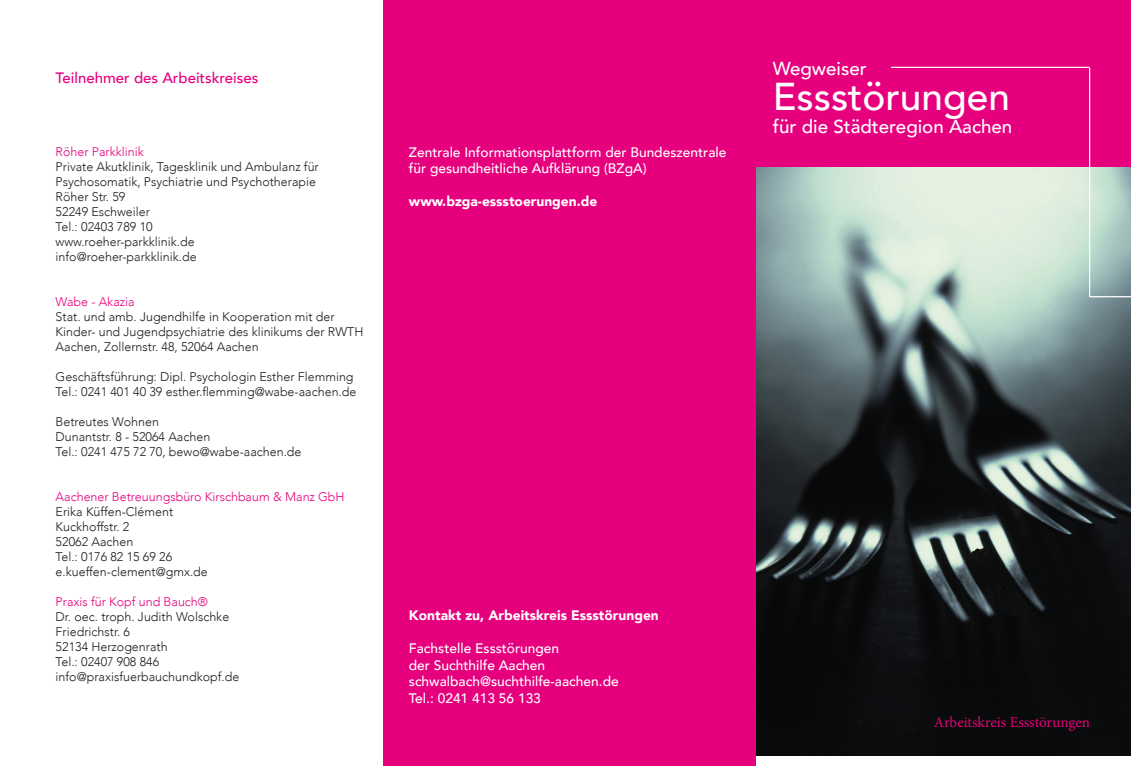
<style>
.page{position:relative;width:1131px;height:766px;background:#fff}
.page>*{position:absolute;margin:0;border:0;box-sizing:border-box;transform-origin:0 0}
.t1{font:500 38.75px "Avenir";color:#fff}
.t2{font:500 18.75px "Avenir";color:#fff}
.t3{font:500 15px "Avenir";color:#e6007e}
.t4{font:15px "Minion Pro";letter-spacing:-.005em;color:#e6007e}
.t5{font:500 13.75px/16.5px "Avenir";color:#fff}
.t6{font:900 13.75px "Avenir";color:#fff}
.t7{font:300 12.5px/15px "Avenir";color:#1d1d1b}
.t8{font:300 12.5px "Avenir";color:#e6007e}
</style>
<div class="page">
<div style="left:752px;top:0;width:378px;height:185px;background:#e6007e"></div>
<hr style="left:891px;top:67px;width:198px;height:1px;background:#fff">
<img style="left:755px;top:168px;width:375px;height:587px">
<hr style="left:1088px;top:68px;width:2px;height:228px;background:#fff">
<hr style="left:1089px;top:296px;width:41px;height:1px;background:#fff">
<div style="left:383px;top:0;width:372px;height:765px;background:#e6007e"></div>
<p class="t3" style="left:56px;top:65px;width:204px">Teilnehmer des Arbeitskreises</p>
<p class="t8" style="left:56px;top:144px;width:89px">Röher Parkklinik</p>
<p class="t7" style="left:56px;top:159px;width:264px">Private Akutklinik, Tagesklinik und Ambulanz für<br>Psychosomatik, Psychiatrie und Psychotherapie<br>Röher Str. 59<br>52249 Eschweiler<br>Tel.: 02403 789 10<br>www.roeher-parkklinik.de info@roeher-parkklinik.de</p>
<p class="t8" style="left:56px;top:294px;width:80px">Wabe - Akazia</p>
<p class="t7" style="left:56px;top:309px;width:309px">Stat. und amb. Jugendhilfe in Kooperation mit der<br>Kinder- und Jugendpsychiatrie des klinikums der RWTH<br>Aachen, Zollernstr. 48, 52064 Aachen</p>
<p class="t7" style="left:56px;top:369px;width:302px">Geschäftsführung: Dipl. Psychologin Esther Flemming<br>Tel.: 0241 401 40 39 esther.flemming@wabe-aachen.de</p>
<p class="t7" style="left:56px;top:414px;width:247px">Betreutes Wohnen<br>Dunantstr. 8 - 52064 Aachen<br>Tel.: 0241 475 72 70, bewo@wabe-aachen.de</p>
<p class="t8" style="left:56px;top:489px;width:290px">Aachener Betreuungsbüro Kirschbaum &amp; Manz GbH</p>
<p class="t7" style="left:56px;top:504px;width:154px">Erika Küffen-Clément<br>Kuckhoffstr. 2<br>52062 Aachen<br>Tel.: 0176 82 15 69 26 e.kueffen-clement@gmx.de</p>
<p class="t8" style="left:56px;top:594px;width:154px">Praxis für Kopf und Bauch®</p>
<p class="t7" style="left:56px;top:609px;width:185px">Dr. oec. troph. Judith Wolschke<br>Friedrichstr. 6<br>52134 Herzogenrath<br>Tel.: 02407 908 846 info@praxisfuerbauchundkopf.de</p>
<p class="t5" style="left:409px;top:143px;width:319px">Zentrale Informationsplattform der Bundeszentrale für gesundheitliche Aufklärung (BZgA)</p>
<p class="t6" style="left:409px;top:190px;width:190px">www.bzga-essstoerungen.de</p>
<p class="t6" style="left:409px;top:603px;width:251px">Kontakt zu, Arbeitskreis Essstörungen</p>
<p class="t5" style="left:409px;top:639px;width:211px">Fachstelle Essstörungen<br>der Suchthilfe Aachen schwalbach@suchthilfe-aachen.de<br>Tel.: 0241 413 56 133</p>
<h2 class="t2" style="left:772px;top:52px;width:95px">Wegweiser</h2>
<h1 class="t1" style="left:772px;top:63px;width:238px">Essstörungen</h1>
<h2 class="t2" style="left:772px;top:110px;width:241px">für die Städteregion Aachen</h2>
<p class="t4" style="left:933px;top:712px;width:158px">Arbeitskreis Essstörungen</p>
</div>
